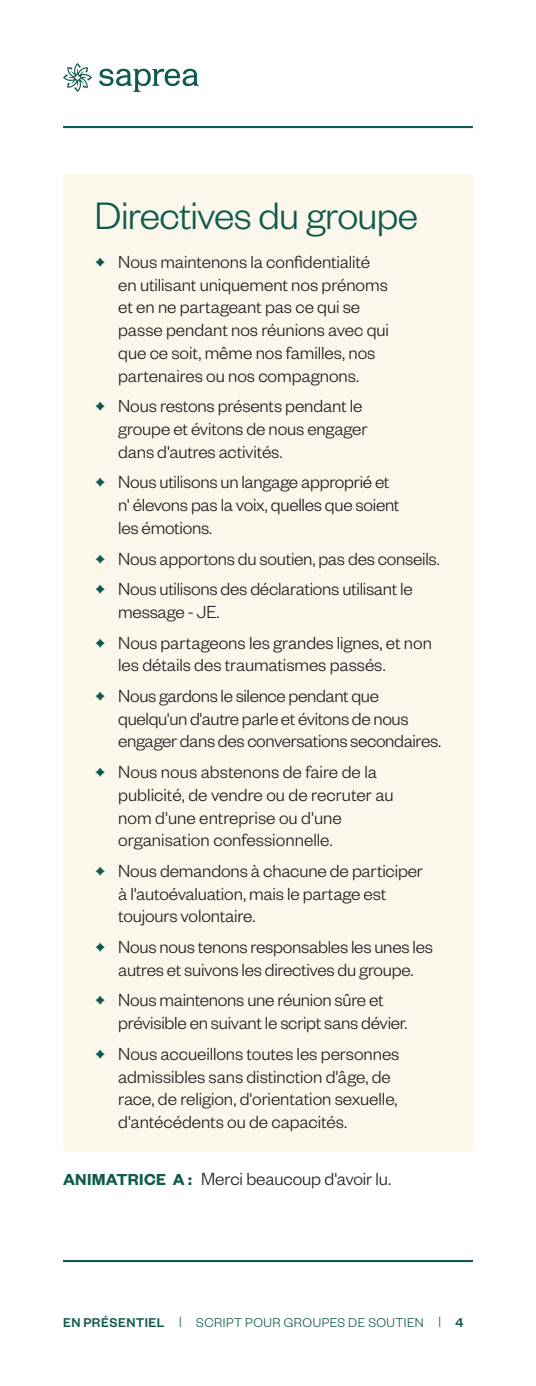
<style>
.page{position:relative;width:536px;height:1386px;background:#fff}
.page>*{position:absolute;margin:0;border:0;box-sizing:border-box;transform-origin:0 0}
.t1{font:300 42px "Founders Grotesk";letter-spacing:-.02em;color:#0f594e}
.Body{font:300 19.25px/22.8px "Founders Grotesk";letter-spacing:-.01em;color:#231f20}
.t2{font:300 14px "Founders Grotesk";letter-spacing:.035em;color:#0f594e}
.s1{color:#0f594e}
.s2{font-weight:600;font-size:17.5px;color:#0f594e}
.s3{font-weight:500}
</style>
<div class="page">
<hr style="left:63px;top:1260px;width:409px;height:2px;background:#0f594e">
<hr style="left:63px;top:126px;width:409px;height:2px;background:#0f594e">
<svg style="left:99px;top:69px;width:100px;height:23px"></svg>
<svg style="left:63px;top:63px;width:29px;height:29px"></svg>
<div style="left:63px;top:174px;width:409px;height:978px;background:#fbf8eb"></div>
<h3 class="t1" style="left:94px;top:191px;width:325px">Directives du groupe</h3>
<p class="Body" style="left:118px;top:249px;width:272px;text-indent:-24px"><span class="s1">•</span> Nous maintenons la confidentialité en utilisant uniquement nos prénoms et en ne partageant pas ce qui se passe pendant nos réunions avec qui que ce soit, même nos familles, nos partenaires ou nos compagnons.</p>
<p class="Body" style="left:118px;top:394px;width:251px;text-indent:-24px"><span class="s1">•</span> Nous restons présents pendant le groupe et évitons de nous engager dans d'autres activités.</p>
<p class="Body" style="left:118px;top:470px;width:283px;text-indent:-24px"><span class="s1">•</span> Nous utilisons un langage approprié et n' élevons pas la voix, quelles que soient les émotions.</p>
<p class="Body" style="left:94px;top:546px;width:347px"><span class="s1">•</span> Nous apportons du soutien, pas des conseils.</p>
<p class="Body" style="left:118px;top:577px;width:296px;text-indent:-24px"><span class="s1">•</span> Nous utilisons des déclarations utilisant le message - JE.</p>
<p class="Body" style="left:118px;top:630px;width:315px;text-indent:-24px"><span class="s1">•</span> Nous partageons les grandes lignes, et non les détails des traumatismes passés.</p>
<p class="Body" style="left:118px;top:683px;width:324px;text-indent:-24px"><span class="s1">•</span> Nous gardons le silence pendant que quelqu'un d'autre parle et évitons de nous engager dans des conversations secondaires.</p>
<p class="Body" style="left:118px;top:760px;width:277px;text-indent:-24px"><span class="s1">•</span> Nous nous abstenons de faire de la publicité, de vendre ou de recruter au nom d'une entreprise ou d'une organisation confessionnelle.</p>
<p class="Body" style="left:118px;top:858px;width:306px;text-indent:-24px"><span class="s1">•</span> Nous demandons à chacune de participer à l'autoévaluation, mais le partage est toujours volontaire.</p>
<p class="Body" style="left:94px;top:935px;width:340px;text-align:center"><span class="s1">•</span> Nous nous tenons responsables les unes les autres et suivons les directives du groupe.</p>
<p class="Body" style="left:118px;top:988px;width:291px;text-indent:-24px"><span class="s1">•</span> Nous maintenons une réunion sûre et prévisible en suivant le script sans dévier.</p>
<p class="Body" style="left:118px;top:1041px;width:282px;text-indent:-24px"><span class="s1">•</span> Nous accueillons toutes les personnes admissibles sans distinction d'âge, de race, de religion, d'orientation sexuelle, d'antécédents ou de capacités.</p>
<p class="Body" style="left:63px;top:1166px;width:329px"><span class="s2">ANIMATRICE A :</span> Merci beaucoup d'avoir lu.</p>
<p class="t2" style="left:63px;top:1314px;width:402px"><span class="s3">EN PRÉSENTIEL</span> | SCRIPT POUR GROUPES DE SOUTIEN | <span class="s3">4</span></p>
</div>
